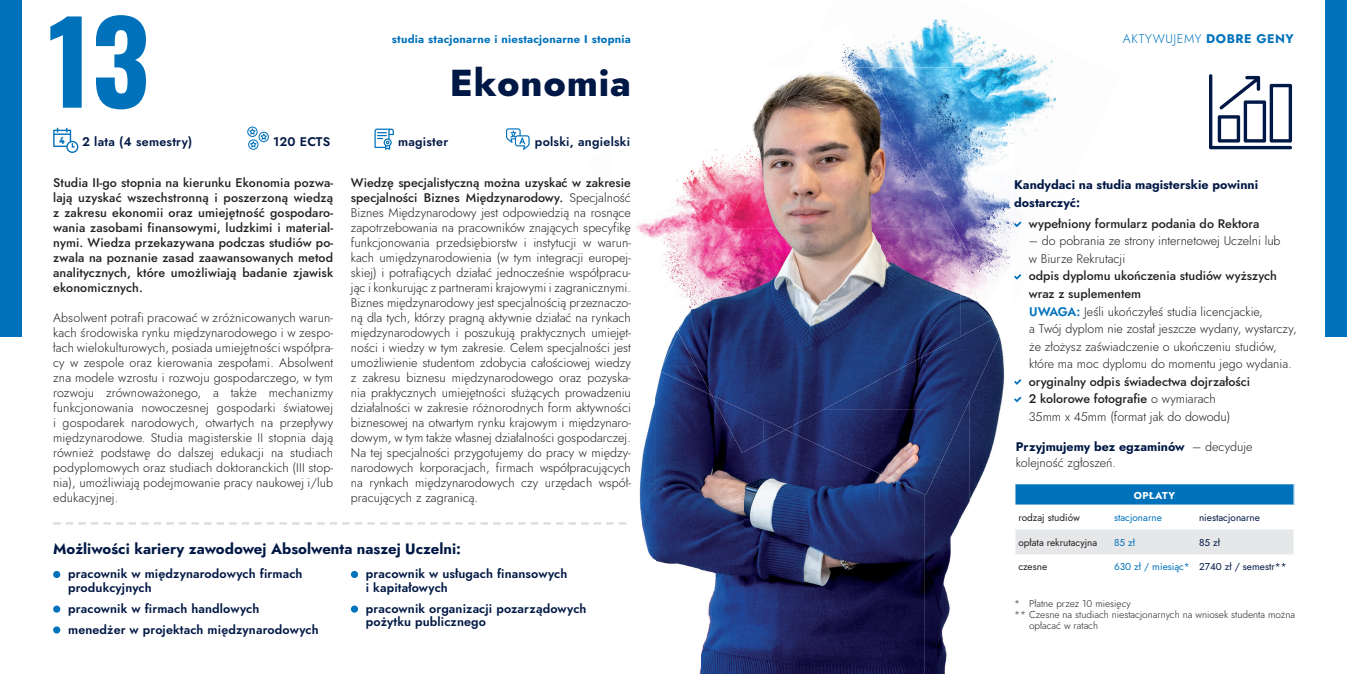
<style>
.page{position:relative;width:1347px;height:674px;background:#fff}
.page>*{position:absolute;margin:0;border:0;box-sizing:border-box;transform-origin:0 0}
.t1{font:700 112.5px "Oswald";color:#0072bc}
.t2{font:800 37.5px "Jost";letter-spacing:.02em;color:#001845}
.t3{font:700 15px "Jost";color:#001845}
.t4{font:300 12.5px/15px "Jost";color:#231f20}
.t5{font:500 12.5px/15px "Jost";color:#231f20;text-align:justify}
.t6{font:12.5px/13.8px "Jost Semi";letter-spacing:.01em;color:#001845}
.t7{font:700 12.5px/17.5px "Jost";color:#001845}
.t8{font:300 12.5px "Jost";letter-spacing:.04em;color:#0072bc}
.t9{font:700 11.25px "Jost";letter-spacing:.02em;color:#0072bc}
.t10{font:300 10px "Jost";color:#231f20}
.t11{font:10px "Jost";color:#001845}
.t12{font:10px "Jost";color:#231f20}
.t13{font:10px "Jost";color:#0072bc}
.t14{font:700 10px "Jost";letter-spacing:.04em;color:#fff}
.t15{font:800 10px "Dosis";color:#0072bc}
.s1{font-weight:700}
.s2{font-weight:500}
.s3{font-family:"Jost Semi";font-weight:400;color:#0072bc}
.s4{font-weight:300}
.s5{font-weight:700;color:#001845}
.s6{color:#0072bc}
</style>
<div class="page">
<img style="left:869px;top:19px;width:188px;height:261px">
<img style="left:841px;top:44px;width:28px;height:23px">
<img style="left:610px;top:402px;width:45px;height:158px">
<img style="left:655px;top:376px;width:45px;height:297px">
<img style="left:969px;top:400px;width:33px;height:103px">
<img style="left:700px;top:429px;width:45px;height:244px">
<img style="left:924px;top:495px;width:45px;height:178px">
<img style="left:745px;top:433px;width:134px;height:240px">
<img style="left:879px;top:495px;width:45px;height:178px">
<img style="left:793px;top:409px;width:132px;height:86px">
<img style="left:925px;top:336px;width:45px;height:159px">
<svg style="left:785px;top:429px;width:8px;height:4px"></svg>
<img style="left:660px;top:367px;width:18px;height:28px">
<img style="left:880px;top:379px;width:46px;height:30px">
<img style="left:970px;top:67px;width:44px;height:333px">
<img style="left:662px;top:332px;width:16px;height:35px">
<img style="left:926px;top:67px;width:44px;height:172px">
<img style="left:881px;top:67px;width:45px;height:81px">
<img style="left:880px;top:67px;width:1px;height:20px">
<img style="left:711px;top:429px;width:52px;height:23px">
<img style="left:763px;top:429px;width:22px;height:12px">
<img style="left:649px;top:180px;width:37px;height:152px">
<img style="left:686px;top:149px;width:39px;height:149px">
<img style="left:636px;top:222px;width:13px;height:14px">
<img style="left:725px;top:106px;width:38px;height:122px">
<img style="left:763px;top:104px;width:1px;height:44px">
<img style="left:678px;top:308px;width:121px;height:121px">
<img style="left:799px;top:67px;width:81px;height:355px">
<img style="left:879px;top:228px;width:81px;height:151px">
<img style="left:960px;top:239px;width:40px;height:97px">
<img style="left:689px;top:228px;width:110px;height:81px">
<img style="left:726px;top:148px;width:73px;height:80px">
<img style="left:879px;top:148px;width:75px;height:80px">
<img style="left:764px;top:76px;width:35px;height:72px">
<img style="left:879px;top:87px;width:33px;height:61px">
<svg style="left:53px;top:522px;width:573px;height:2px"></svg>
<div style="left:1325px;top:0;width:21px;height:337px;background:#0072bc"></div>
<div style="left:0;top:0;width:22px;height:337px;background:#0072bc"></div>
<svg style="left:53px;top:128px;width:25px;height:25px"></svg>
<svg style="left:247px;top:126px;width:22px;height:24px"></svg>
<svg style="left:506px;top:128px;width:23px;height:22px"></svg>
<svg style="left:374px;top:128px;width:20px;height:22px"></svg>
<div style="left:53px;top:570px;width:7px;height:7px;background:#0072bc;border-radius:50%"></div>
<div style="left:53px;top:605px;width:7px;height:7px;background:#0072bc;border-radius:50%"></div>
<div style="left:53px;top:626px;width:7px;height:7px;background:#0072bc;border-radius:50%"></div>
<svg style="left:351px;top:570px;width:7px;height:7px"></svg>
<div style="left:351px;top:605px;width:7px;height:7px;background:#0072bc;border-radius:50%"></div>
<svg style="left:1015px;top:484px;width:279px;height:70px"></svg>
<svg style="left:1014px;top:221px;width:7px;height:6px"></svg>
<svg style="left:1014px;top:274px;width:7px;height:5px"></svg>
<svg style="left:1014px;top:379px;width:7px;height:5px"></svg>
<svg style="left:1014px;top:396px;width:7px;height:6px"></svg>
<svg style="left:1209px;top:74px;width:83px;height:75px"></svg>
<h1 class="t1" style="left:48px;top:3px;width:103px">13</h1>
<p class="t15" style="left:59px;top:134px;width:7px">4</p>
<p class="t6" style="left:82px;top:134px;width:112px">2 lata (4 semestry)</p>
<p class="t6" style="left:273px;top:134px;width:59px">120 ECTS</p>
<p class="t6" style="left:398px;top:134px;width:52px">magister</p>
<p class="t6" style="left:535px;top:134px;width:97px">polski, angielski</p>
<p class="t9" style="left:392px;top:31px;width:240px">studia stacjonarne i niestacjonarne I stopnia</p>
<p class="t8" style="left:1122px;top:30px;width:172px">AKTYWUJEMY <span class="s1">DOBRE GENY</span></p>
<h2 class="t2" style="left:450px;top:56px;width:183px">Ekonomia</h2>
<p class="t5" style="left:53px;top:175px;width:281px">Studia II-go stopnia na kierunku Ekonomia pozwa&shy;lają uzyskać wszechstronną i poszerzoną wiedzą z zakresu ekonomii oraz umiejętność gospodaro&shy;wania zasobami finansowymi, ludzkimi i material&shy;nymi. Wiedza przekazywana podczas studiów po&shy;zwala na poznanie zasad zaawansowanych metod analitycznych, które umożliwiają badanie zjawisk ekonomicznych.</p>
<p class="t4" style="left:53px;top:310px;width:281px;text-align:justify">Absolwent potrafi pracować w zróżnicowanych warun&shy;kach środowiska rynku międzynarodowego i w zespo&shy;łach wielokulturowych, posiada umiejętności współpra&shy;cy w zespole oraz kierowania zespołami. Absolwent zna modele wzrostu i rozwoju gospodarczego, w tym rozwoju zrównoważonego, a także mechanizmy funkcjonowania nowoczesnej gospodarki światowej i gospodarek narodowych, otwartych na przepływy międzynarodowe. Studia magisterskie II stopnia dają również podstawę do dalszej edukacji na studiach podyplomowych oraz studiach doktoranckich (III stop&shy;nia), umożliwiają podejmowanie pracy naukowej i/lub edukacyjnej.</p>
<p class="t4" style="left:351px;top:175px;width:281px;text-align:justify"><span class="s2">Wiedzę specjalistyczną można uzyskać w zakresie specjalności Biznes Międzynarodowy.</span> Specjalność Biznes Międzynarodowy jest odpowiedzią na rosnące zapotrzebowania na pracowników znających specyfikę funkcjonowania przedsiębiorstw i instytucji w warun&shy;kach umiędzynarodowienia (w tym integracji europej&shy;skiej) i potrafiących działać jednocześnie współpracu&shy;jąc i konkurując z partnerami krajowymi i zagranicznymi.<br>Biznes międzynarodowy jest specjalnością przeznaczo&shy;ną dla tych, którzy pragną aktywnie działać na rynkach międzynarodowych i poszukują praktycznych umiejęt&shy;ności i wiedzy w tym zakresie. Celem specjalności jest umożliwienie studentom zdobycia całościowej wiedzy z zakresu biznesu międzynarodowego oraz pozyska&shy;nia praktycznych umiejętności służących prowadzeniu działalności w zakresie różnorodnych form aktywności biznesowej na otwartym rynku krajowym i międzynaro&shy;dowym, w tym także własnej działalności gospodarczej.<br>Na tej specjalności przygotujemy do pracy w między&shy;narodowych korporacjach, firmach współpracujących na rynkach międzynarodowych czy urzędach współ&shy;pracujących z zagranicą.</p>
<p class="t3" style="left:53px;top:538px;width:409px">Możliwości kariery zawodowej Absolwenta naszej Uczelni:</p>
<p class="t6" style="left:68px;top:566px;width:236px">pracownik w międzynarodowych firmach produkcyjnych</p>
<p class="t6" style="left:68px;top:597px;width:252px;line-height:20.9px">pracownik w firmach handlowych menedżer w projektach międzynarodowych</p>
<p class="t6" style="left:366px;top:566px;width:203px">pracownik w usługach finansowych i kapitałowych</p>
<p class="t6" style="left:366px;top:601px;width:222px">pracownik organizacji pozarządowych pożytku publicznego</p>
<p class="t7" style="left:1014px;top:176px;width:245px">Kandydaci na studia magisterskie powinni dostarczyć:</p>
<p class="t5" style="left:1028px;top:216px;width:232px">wypełniony formularz podania do Rektora</p>
<p class="t4" style="left:1028px;top:232px;width:253px;line-height:17.5px">– do pobrania ze strony internetowej Uczelni lub w Biurze Rekrutacji</p>
<p class="t4" style="left:1028px;top:267px;width:269px;line-height:17.5px"><span class="s2">odpis dyplomu ukończenia studiów wyższych wraz z suplementem<br></span><span class="s3">UWAGA:</span> Jeśli ukończyłeś studia licencjackie,<br>a Twój dyplom nie został jeszcze wydany, wystarczy, że złożysz zaświadczenie o ukończeniu studiów, które ma moc dyplomu do momentu jego wydania.</p>
<p class="t5" style="left:1028px;top:372px;width:223px;line-height:17.5px;text-align:left">oryginalny odpis świadectwa dojrzałości<br>2 kolorowe fotografie <span class="s4">o wymiarach<br>35mm x 45mm (format jak do dowodu)</span></p>
<p class="t4" style="left:1016px;top:439px;width:238px"><span class="s5">Przyjmujemy bez egzaminów</span> – decyduje kolejność zgłoszeń.</p>
<p class="t14" style="left:1133px;top:488px;width:43px">OPŁATY</p>
<p class="t12" style="left:1018px;top:510px;width:63px">rodzaj studiów</p>
<p class="t13" style="left:1114px;top:510px;width:49px">stacjonarne</p>
<p class="t11" style="left:1199px;top:510px;width:62px">niestacjonarne</p>
<p class="t12" style="left:1018px;top:535px;width:80px">opłata rekrutacyjna</p>
<p class="t13" style="left:1114px;top:535px;width:23px">85 zł</p>
<p class="t11" style="left:1199px;top:535px;width:23px">85 zł</p>
<p class="t12" style="left:1018px;top:559px;width:30px">czesne</p>
<p class="t11" style="left:1114px;top:559px;width:174px"><span class="s6">630 zł / miesiąc*</span> 2740 zł / semestr**</p>
<p class="t10" style="left:1014px;top:596px;width:118px">* Płatne przez 10 miesięcy</p>
<p class="t10" style="left:1014px;top:607px;width:282px">** Czesne na studiach niestacjonarnych na wniosek studenta można</p>
<p class="t10" style="left:1029px;top:619px;width:71px">opłacać w ratach</p>
</div>
